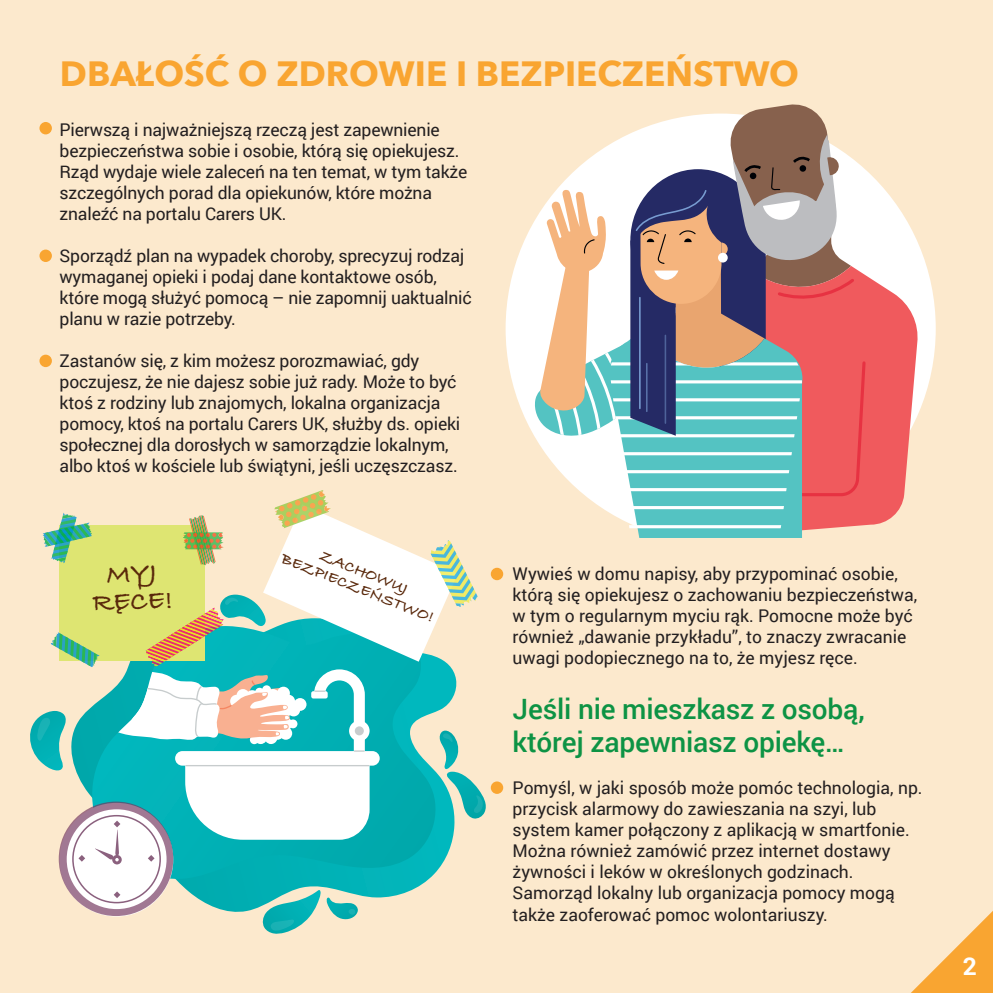
<style>
.page{position:relative;width:993px;height:993px;background:#fff}
.page>*{position:absolute;margin:0;border:0;box-sizing:border-box;transform-origin:0 0}
.t1{font:700 35px "Avenir Next";color:#f9a531}
.t2{font:500 28px/33.6px "Roboto";letter-spacing:-.005em;color:#0d9344}
.t3{font:700 27.3px/28px "Bradley Hand ITCTT";color:#59280b;text-align:center}
.t4{font:700 24.5px "Roboto";color:#fff}
.t5{font:17.5px/21px "Roboto";letter-spacing:-.01em;color:#231f20}
.t6{font:700 16.28px "Bradley Hand ITCTT";color:#59280b}
</style>
<div class="page">
<div style="left:0;top:0;width:992px;height:992px;background:#fce9cd"></div>
<div style="left:39px;top:249px;width:13px;height:13px;background:#f9a531;border-radius:50%"></div>
<div style="left:39px;top:354px;width:13px;height:13px;background:#f9a531;border-radius:50%"></div>
<div style="left:39px;top:122px;width:13px;height:12px;background:#f9a531;border-radius:50%"></div>
<svg style="left:912px;top:912px;width:80px;height:80px"></svg>
<div style="left:505px;top:113px;width:430px;height:430px;background:#fff;border-radius:50%"></div>
<svg style="left:804px;top:276px;width:115px;height:255px;fill:#f05a5d"></svg>
<svg style="left:609px;top:497px;width:195px;height:41px;background:#6ec9c6"></svg>
<hr style="left:608px;top:506px;width:195px;height:3px;background:#fff">
<hr style="left:608px;top:525px;width:195px;height:3px;background:#fff">
<svg style="left:533px;top:104px;width:334px;height:393px"></svg>
<svg style="left:30px;top:490px;width:456px;height:443px"></svg>
<div style="left:564px;top:538px;width:391px;height:95px;background:#fce9cd"></div>
<div style="left:490px;top:781px;width:13px;height:12px;background:#f9a531;border-radius:50%"></div>
<div style="left:490px;top:567px;width:13px;height:13px;background:#f9a531;border-radius:50%"></div>
<h1 class="t1" style="left:60px;top:43px;width:740px">DBAŁOŚĆ O ZDROWIE I BEZPIECZEŃSTWO</h1>
<p class="t5" style="left:60px;top:118px;width:409px">Pierwszą i najważniejszą rzeczą jest zapewnienie bezpieczeństwa sobie i osobie, którą się opiekujesz.<br>Rząd wydaje wiele zaleceń na ten temat, w tym także szczególnych porad dla opiekunów, które można znaleźć na portalu Carers UK.</p>
<p class="t5" style="left:60px;top:244px;width:413px">Sporządź plan na wypadek choroby, sprecyzuj rodzaj wymaganej opieki i podaj dane kontaktowe osób, które mogą służyć pomocą – nie zapomnij uaktualnić planu w razie potrzeby.</p>
<p class="t5" style="left:60px;top:349px;width:402px">Zastanów się, z kim możesz porozmawiać, gdy poczujesz, że nie dajesz sobie już rady. Może to być ktoś z rodziny lub znajomych, lokalna organizacja pomocy, ktoś na portalu Carers UK, służby ds. opieki społecznej dla dorosłych w samorządzie lokalnym, albo ktoś w kościele lub świątyni, jeśli uczęszczasz.</p>
<h3 class="t3" style="left:91px;top:559px;width:82px;rotate:-2deg">MYJ<br>RĘCE!</h3>
<p class="t6" style="left:325px;top:542px;width:95px;rotate:22deg">ZACHOWUJ</p>
<p class="t6" style="left:287px;top:545px;width:164px;rotate:22deg">BEZPIECZEŃSTWO!</p>
<p class="t5" style="left:512px;top:562px;width:406px">Wywieś w domu napisy, aby przypominać osobie, którą się opiekujesz o zachowaniu bezpieczeństwa, w tym o regularnym myciu rąk. Pomocne może być również „dawanie przykładu”, to znaczy zwracanie uwagi podopiecznego na to, że myjesz ręce.</p>
<h2 class="t2" style="left:512px;top:690px;width:353px">Jeśli nie mieszkasz z osobą, której zapewniasz opiekę…</h2>
<p class="t5" style="left:512px;top:776px;width:411px">Pomyśl, w jaki sposób może pomóc technologia, np. przycisk alarmowy do zawieszania na szyi, lub system kamer połączony z aplikacją w smartfonie.<br>Można również zamówić przez internet dostawy żywności i leków w określonych godzinach.<br>Samorząd lokalny lub organizacja pomocy mogą także zaoferować pomoc wolontariuszy.</p>
<h3 class="t4" style="left:962px;top:948px;width:16px">2</h3>
</div>
